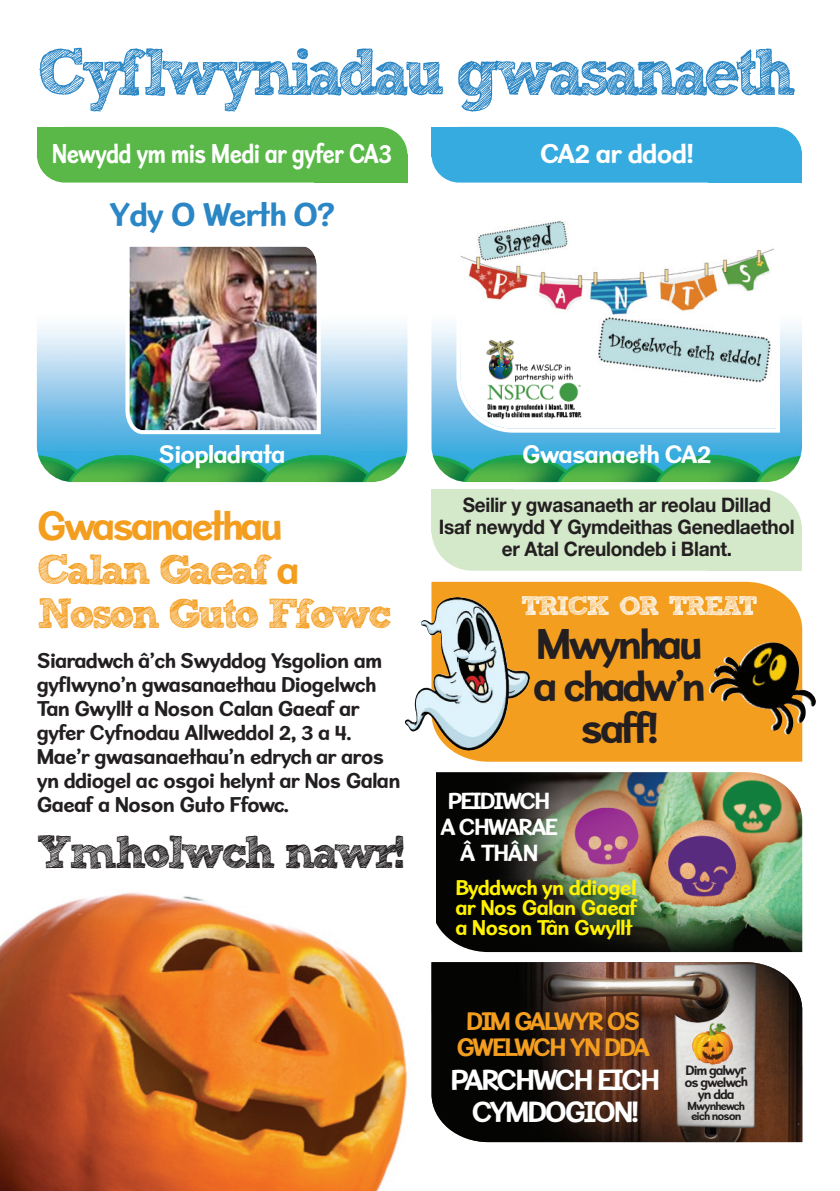
<style>
.page{position:relative;width:840px;height:1191px;background:#fff}
.page>*{position:absolute;margin:0;border:0;box-sizing:border-box;transform-origin:0 0}
.t1{font:66px "Sketch Rockwell";letter-spacing:-.09em;color:#2a86c5;scale:.95 1}
.t2{font:46px "Sketch Rockwell";letter-spacing:-.08em;color:#231f20}
.t3{font:700 44.2px/41.8px "Sweater School Rg";letter-spacing:-.08em;color:#231f20;text-align:center}
.t4{font:42px/44px "Sketch Rockwell";letter-spacing:-.08em;color:#f49e20}
.t5{font:700 42px "Sweater School Rg";letter-spacing:-.08em;color:#f49e20}
.t6{font:700 34px "Sweater School Rg";letter-spacing:-.04em;color:#2a86c5}
.t7{font:700 30px/32px "Sweater School Rg";letter-spacing:-.08em;color:#fff;text-align:center}
.t8{font:700 28px "Sweater School Rg";letter-spacing:-.04em;color:#fff;scale:.85 1}
.t9{font:700 28px "Sweater School Rg";letter-spacing:-.04em;color:#fff}
.t10{font:700 26.6px "freeversion Sketch Block";letter-spacing:-.08em;color:#fff}
.t11{font:700 26px "Sweater School Rg";letter-spacing:-.04em;color:#fff}
.t12{font:700 26px/26px "Sweater School Rg";letter-spacing:-.08em;color:#f49e20;text-align:center}
.t13{font:700 24px/26px "Sweater School Rg";letter-spacing:-.08em;color:#fff;text-align:center}
.t14{font:700 22px/24px "Sweater School Rg";letter-spacing:-.04em;color:#231f20}
.t15{font:700 22px/20px "Sweater School Rg";letter-spacing:-.04em;color:#fff101;text-align:justify}
.t16{font:700 20px/22px "Helvetica Neue LT Std";letter-spacing:-.015em;color:#231f20;text-align:center;scale:.95 1}
.t17{font:700 14px/12px "Sweater School Rg";letter-spacing:-.085em;color:#231f20;text-align:center}
.t18{font:700 12px/10px "Sweater School Rg";letter-spacing:-.085em;color:#231f20}
.s1{font-family:"Sweater School Rg";font-weight:700}
</style>
<div class="page">
<div style="left:431px;top:489px;width:370px;height:81px;background:#d4e8ca;border-radius:41px"></div>
<div style="left:708px;top:530px;width:93px;height:40px;background:#d4e8ca"></div>
<div style="left:431px;top:489px;width:82px;height:43px;background:#d4e8ca"></div>
<div style="left:37px;top:127px;width:370px;height:56px;background:#59b847;border-radius:28px"></div>
<div style="left:314px;top:154px;width:93px;height:29px;background:#59b847"></div>
<div style="left:37px;top:127px;width:82px;height:29px;background:#59b847"></div>
<img style="left:37px;top:326px;width:370px;height:156px">
<img style="left:125px;top:246px;width:195px;height:188px">
<img style="left:0;top:892px;width:407px;height:299px">
<div style="left:431px;top:127px;width:370px;height:56px;background:#35abdf;border-radius:28px"></div>
<div style="left:708px;top:154px;width:93px;height:29px;background:#35abdf"></div>
<div style="left:431px;top:127px;width:82px;height:29px;background:#35abdf"></div>
<img style="left:431px;top:325px;width:370px;height:157px">
<svg style="left:456px;top:221px;width:323px;height:211px"></svg>
<img style="left:485px;top:336px;width:101px;height:84px">
<img style="left:431px;top:962px;width:370px;height:180px">
<img style="left:436px;top:772px;width:365px;height:180px">
<svg style="left:431px;top:582px;width:370px;height:179px;background:#e99f31"></svg>
<img style="left:405px;top:687px;width:103px;height:63px">
<img style="left:723px;top:642px;width:92px;height:81px">
<h1 class="t1" style="left:37px;top:45px;width:800px">Cyflwyniadau gwasanaeth</h1>
<p class="t8" style="left:52px;top:144px;width:402px">Newydd ym mis Medi ar gyfer CA3</p>
<h3 class="t6" style="left:109px;top:203px;width:227px">Ydy O Werth O?</h3>
<p class="t9" style="left:539px;top:144px;width:156px">CA2 ar ddod!</p>
<p class="t11" style="left:158px;top:445px;width:128px">Siopladrata</p>
<h3 class="t5" style="left:37px;top:511px;width:247px">Gwasanaethau</h3>
<h3 class="t4" style="left:37px;top:552px;width:356px">Calan Gaeaf <span class="s1">a<br></span>Noson Guto Ffowc</h3>
<p class="t14" style="left:37px;top:650px;width:365px">Siaradwch â’ch Swyddog Ysgolion am gyflwyno’n gwasanaethau Diogelwch Tan Gwyllt a Noson Calan Gaeaf ar gyfer Cyfnodau Allweddol 2, 3 a 4.<br>Mae’r gwasanaethau’n edrych ar aros yn ddiogel ac osgoi helynt ar Nos Galan Gaeaf a Noson Guto Ffowc.</p>
<h2 class="t2" style="left:37px;top:833px;width:369px">Ymholwch nawr!</h2>
<p class="t11" style="left:522px;top:445px;width:191px">Gwasanaeth CA2</p>
<p class="t16" style="left:438px;top:495px;width:376px">Seilir y gwasanaeth ar reolau Dillad<br>Isaf newydd Y Gymdeithas Genedlaethol er Atal Creulondeb i Blant.</p>
<p class="t10" style="left:521px;top:595px;width:238px">TRICK OR TREAT</p>
<h3 class="t3" style="left:533px;top:627px;width:174px">Mwynhau a chadw’n saff!</h3>
<p class="t13" style="left:440px;top:790px;width:119px">PEIDIWCH<br>A CHWARAE<br>Aˆ THAˆ N</p>
<p class="t15" style="left:455px;top:879px;width:184px">Byddwch yn ddiogel ar Nos Galan Gaeaf a Noson Tân Gwyllt</p>
<p class="t12" style="left:456px;top:1010px;width:195px">DIM GALWYR OS<br>GWELWCH YN DDA</p>
<h3 class="t7" style="left:450px;top:1066px;width:211px">PARCHWCH EICH<br>CYMDOGION!</h3>
<p class="t17" style="left:684px;top:1065px;width:65px">Dim galwyr os gwelwch yn dda</p>
<p class="t18" style="left:687px;top:1102px;width:59px">Mwynhewch eich noson</p>
</div>
